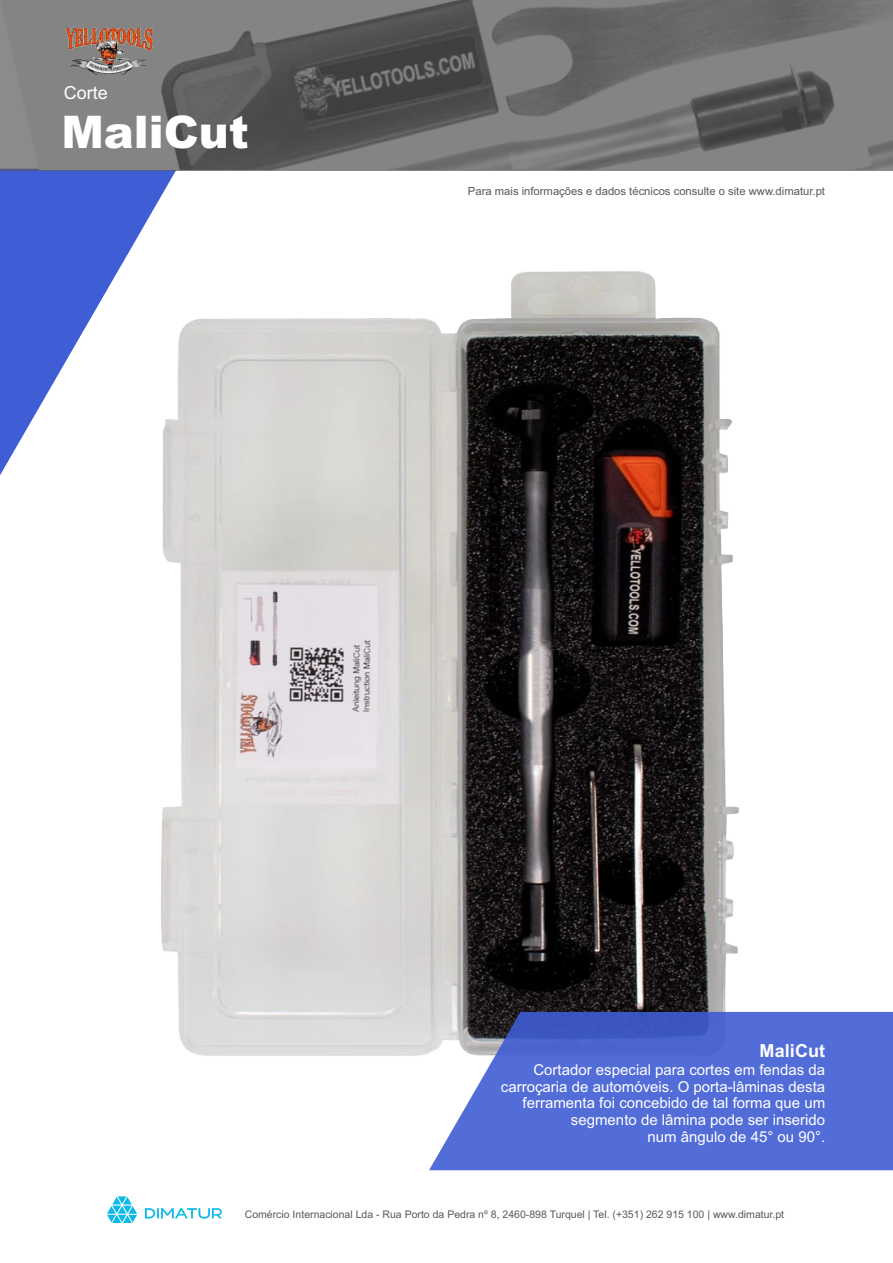
<style>
.page{position:relative;width:893px;height:1263px;background:#fff}
.page>*{position:absolute;margin:0;border:0;box-sizing:border-box;transform-origin:0 0}
.t1{font:900 45px "Arial";color:#fff}
.t2{font:700 18px "Arial";letter-spacing:.01em;color:#fff}
.t3{font:18px "Arial";color:#fff}
.t4{font:15px/16.8px "Arial";color:#fff;text-align:right}
.t5{font:11.25px "Arial";color:#585959}
.t6{font:10.5px "Arial";color:#585959}
</style>
<div class="page">
<svg style="left:0;top:170px;width:177px;height:305px;fill:#3f5dd4"></svg>
<svg style="left:145px;top:1208px;width:77px;height:10px"></svg>
<svg style="left:107px;top:1196px;width:30px;height:27px"></svg>
<div style="left:0;top:0;width:893px;height:170px;background:#585959;opacity:.7"></div>
<img style="left:65px;top:28px;width:89px;height:48px">
<img style="left:128px;top:242px;width:643px;height:814px">
<svg style="left:429px;top:1012px;width:464px;height:158px;background:#5c74d4"></svg>
<p class="t3" style="left:64px;top:86px;width:46px">Corte</p>
<h1 class="t1" style="left:61px;top:116px;width:189px">MaliCut</h1>
<p class="t5" style="left:468px;top:186px;width:359px">Para mais informações e dados técnicos consulte o site www.dimatur.pt</p>
<p class="t2" style="left:759px;top:1044px;width:67px">MaliCut</p>
<p class="t4" style="left:501px;top:1062px;width:326px">Cortador especial para cortes em fendas da carroçaria de automóveis. O porta-lâminas desta ferramenta foi concebido de tal forma que um segmento de lâmina pode ser inserido<br>num ângulo de 45° ou 90°.</p>
<p class="t6" style="left:245px;top:1210px;width:541px">Comércio Internacional Lda - Rua Porto da Pedra nº 8, 2460-898 Turquel | Tel. (+351) 262 915 100 | www.dimatur.pt</p>
</div>
